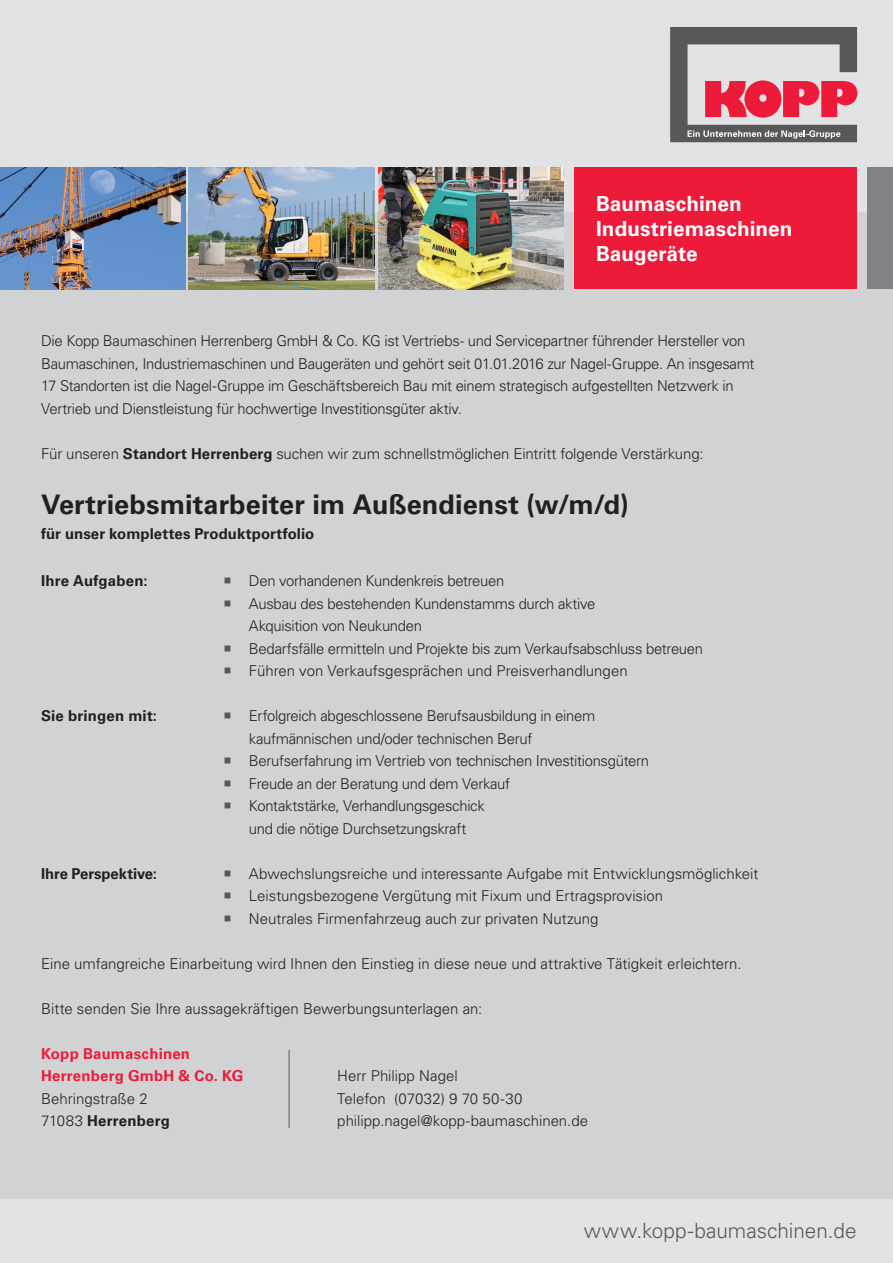
<style>
.page{position:relative;width:893px;height:1263px;background:#e1e2e4}
.page>*{position:absolute;margin:0;border:0;box-sizing:border-box;transform-origin:0 0}
.t1{font:700 27px "Univers LT Std";letter-spacing:.005em;color:#231f20}
.t2{font:300 21px "Univers LT Std";color:#57585a}
.t3{font:700 20.7px/24.9px "Univers LT Std";letter-spacing:.005em;color:#fff}
.t4{font:300 15px/22.5px "Univers LT Std";letter-spacing:-.015em;color:#231f20}
.t5{font:700 15px "Univers LT Std";letter-spacing:.005em;color:#231f20}
.t6{font:700 15px/22.5px "Univers LT Std";letter-spacing:.015em;color:#ed1a3a}
.s1{font-weight:700}
.s2{color:#57585a}
</style>
<div class="page">
<div style="left:0;top:212px;width:893px;height:986px;background:#d1d2d4"></div>
<hr style="left:289px;top:1050px;width:1px;height:78px;background:#57585a">
<div style="left:575px;top:168px;width:282px;height:121px;background:#ed1a3a"></div>
<div style="left:867px;top:168px;width:26px;height:121px;background:#808285"></div>
<svg style="left:642px;top:55px;width:243px;height:113px"></svg>
<svg style="left:670px;top:27px;width:187px;height:115px"></svg>
<img style="left:0;top:168px;width:185px;height:122px">
<img style="left:378px;top:168px;width:186px;height:121px">
<img style="left:189px;top:168px;width:186px;height:121px">
<h3 class="t3" style="left:596px;top:192px;width:198px">Baumaschinen<br>Industriemaschinen<br>Baugeräte</h3>
<p class="t4" style="left:41px;top:330px;width:715px">Die Kopp Baumaschinen Herrenberg GmbH &amp; Co. KG ist Vertriebs- und Servicepartner führender Hersteller von Baumaschinen, Industriemaschinen und Baugeräten und gehört seit 01.01.2016 zur Nagel-Gruppe. An insgesamt 17 Standorten ist die Nagel-Gruppe im Geschäftsbereich Bau mit einem strategisch aufgestellten Netzwerk in Vertrieb und Dienstleistung für hochwertige Investitionsgüter aktiv.</p>
<p class="t4" style="left:41px;top:442px;width:664px">Für unseren <span class="s1">Standort Herrenberg</span> suchen wir zum schnellstmöglichen Eintritt folgende Verstärkung:</p>
<h1 class="t1" style="left:41px;top:488px;width:589px">Vertriebsmitarbeiter im Außendienst (w/m/d)</h1>
<p class="t5" style="left:41px;top:525px;width:275px">für unser komplettes Produktportfolio</p>
<p class="t5" style="left:41px;top:572px;width:108px">Ihre Aufgaben:</p>
<p class="t4" style="left:223px;top:570px;width:282px"><span class="s2">○</span> Den vorhandenen Kundenkreis betreuen</p>
<p class="t4" style="left:249px;top:592px;width:348px;text-indent:-25px"><span class="s2">○</span> Ausbau des bestehenden Kundenstamms durch aktive<br>Akquisition von Neukunden</p>
<p class="t4" style="left:223px;top:637px;width:481px"><span class="s2">○</span> Bedarfsfälle ermitteln und Projekte bis zum Verkaufsabschluss betreuen</p>
<p class="t4" style="left:223px;top:660px;width:406px"><span class="s2">○</span> Führen von Verkaufsgesprächen und Preisverhandlungen</p>
<p class="t5" style="left:41px;top:707px;width:118px">Sie bringen mit:</p>
<p class="t4" style="left:249px;top:705px;width:348px;text-indent:-25px"><span class="s2">○</span> Erfolgreich abgeschlossene Berufsausbildung in einem kaufmännischen und/oder technischen Beruf</p>
<p class="t4" style="left:223px;top:750px;width:427px"><span class="s2">○</span> Berufserfahrung im Vertrieb von technischen Investitionsgütern</p>
<p class="t4" style="left:223px;top:772px;width:288px"><span class="s2">○</span> Freude an der Beratung und dem Verkauf</p>
<p class="t4" style="left:223px;top:795px;width:263px;text-align:center"><span class="s2">○</span> Kontaktstärke, Verhandlungsgeschick und die nötige Durchsetzungskraft</p>
<p class="t5" style="left:41px;top:865px;width:117px">Ihre Perspektive:</p>
<p class="t4" style="left:223px;top:862px;width:536px"><span class="s2">○</span> Abwechslungsreiche und interessante Aufgabe mit Entwicklungsmöglichkeit</p>
<p class="t4" style="left:223px;top:885px;width:441px"><span class="s2">○</span> Leistungsbezogene Vergütung mit Fixum und Ertragsprovision</p>
<p class="t4" style="left:223px;top:907px;width:377px"><span class="s2">○</span> Neutrales Firmenfahrzeug auch zur privaten Nutzung</p>
<p class="t4" style="left:41px;top:952px;width:702px">Eine umfangreiche Einarbeitung wird Ihnen den Einstieg in diese neue und attraktive Tätigkeit erleichtern.</p>
<p class="t4" style="left:41px;top:997px;width:443px">Bitte senden Sie Ihre aussagekräftigen Bewerbungsunterlagen an:</p>
<p class="t6" style="left:41px;top:1042px;width:204px">Kopp Baumaschinen<br>Herrenberg GmbH &amp; Co. KG</p>
<p class="t4" style="left:41px;top:1087px;width:130px">Behringstraße 2<br>71083 <span class="s1">Herrenberg</span></p>
<p class="t4" style="left:337px;top:1065px;width:252px">Herr Philipp Nagel<br>Telefon (07032) 9 70 50-30 philipp.nagel@kopp-baumaschinen.de</p>
<h2 class="t2" style="left:584px;top:1217px;width:274px">www.kopp-baumaschinen.de</h2>
</div>
